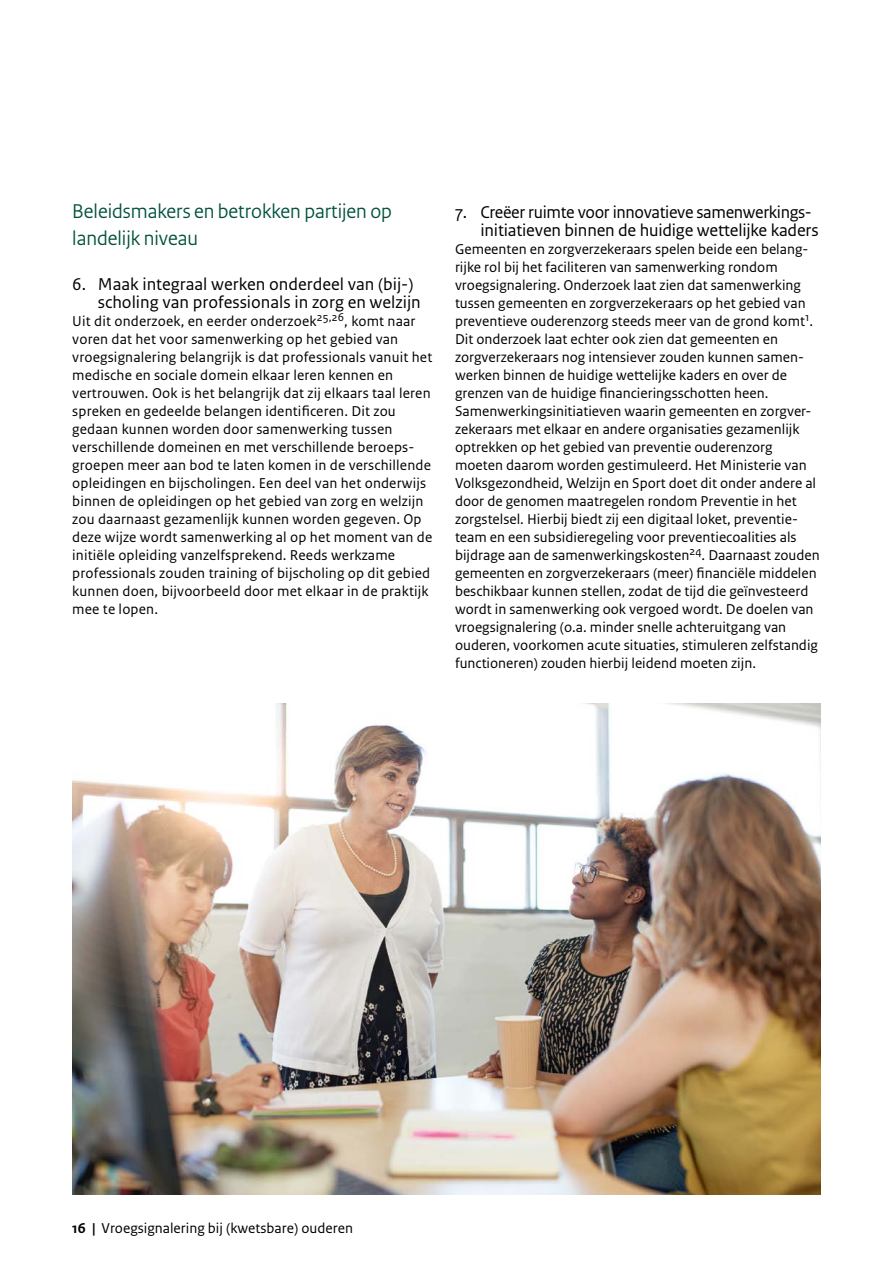
<style>
.page{position:relative;width:893px;height:1263px;background:#fff}
.page>*{position:absolute;margin:0;border:0;box-sizing:border-box;transform-origin:0 0}
._05_RIVM_Paragraafko{font:21px/27px "Rijksoverheid Sans Heading";color:#00513c}
.t1{font:18px/18px "Rijksoverheid Sans Text";letter-spacing:-.01em;color:#000}
._10_RIVM_Broodtekst{font:15px/18px "Rijksoverheid Sans Text";color:#000}
.s1{font-weight:700}
</style>
<div class="page">
<img style="left:72px;top:704px;width:749px;height:491px">
<p class="_05_RIVM_Paragraafko" style="left:72px;top:198px;width:321px">Beleidsmakers en betrokken partijen op landelijk niveau</p>
<p class="t1" style="left:98px;top:275px;width:325px;text-indent:-26px">6. Maak integraal werken onderdeel van (bij-) scholing van professionals in zorg en welzijn</p>
<p class="_10_RIVM_Broodtekst" style="left:72px;top:312px;width:362px">Uit dit onderzoek, en eerder onderzoek<sup>25,26</sup>, komt naar voren dat het voor samenwerking op het gebied van vroegsignalering belangrijk is dat professionals vanuit het medische en sociale domein elkaar leren kennen en vertrouwen. Ook is het belangrijk dat zij elkaars taal leren spreken en gedeelde belangen identificeren. Dit zou gedaan kunnen worden door samenwerking tussen verschillende domeinen en met verschillende beroeps&shy;groepen meer aan bod te laten komen in de verschillende opleidingen en bijscholingen. Een deel van het onderwijs binnen de opleidingen op het gebied van zorg en welzijn zou daarnaast gezamenlijk kunnen worden gegeven. Op deze wijze wordt samenwerking al op het moment van de initiële opleiding vanzelfsprekend. Reeds werkzame professionals zouden training of bijscholing op dit gebied kunnen doen, bijvoorbeeld door met elkaar in de praktijk mee te lopen.</p>
<p class="t1" style="left:480px;top:203px;width:340px;text-indent:-26px">7. Creëer ruimte voor innovatieve samenwerkings&shy;initiatieven binnen de huidige wettelijke kaders</p>
<p class="_10_RIVM_Broodtekst" style="left:455px;top:240px;width:366px">Gemeenten en zorgverzekeraars spelen beide een belang&shy;rijke rol bij het faciliteren van samenwerking rondom vroegsignalering. Onderzoek laat zien dat samenwerking tussen gemeenten en zorgverzekeraars op het gebied van preventieve ouderenzorg steeds meer van de grond komt<sup>1</sup>.<br>Dit onderzoek laat echter ook zien dat gemeenten en zorgverzekeraars nog intensiever zouden kunnen samen&shy;werken binnen de huidige wettelijke kaders en over de grenzen van de huidige financieringsschotten heen.<br>Samenwerkingsinitiatieven waarin gemeenten en zorgver&shy;zekeraars met elkaar en andere organisaties gezamenlijk optrekken op het gebied van preventie ouderenzorg moeten daarom worden gestimuleerd. Het Ministerie van Volksgezondheid, Welzijn en Sport doet dit onder andere al door de genomen maatregelen rondom Preventie in het zorgstelsel. Hierbij biedt zij een digitaal loket, preventie&shy;team en een subsidieregeling voor preventiecoalities als bijdrage aan de samenwerkingskosten<sup>24</sup>. Daarnaast zouden gemeenten en zorgverzekeraars (meer) financiële middelen beschikbaar kunnen stellen, zodat de tijd die geïnvesteerd wordt in samenwerking ook vergoed wordt. De doelen van vroegsignalering (o.a. minder snelle achteruitgang van ouderen, voorkomen acute situaties, stimuleren zelfstandig functioneren) zouden hierbij leidend moeten zijn.</p>
<p class="_10_RIVM_Broodtekst" style="left:72px;top:1219px;width:282px"><span class="s1">16 |</span> Vroegsignalering bij (kwetsbare) ouderen</p>
</div>
